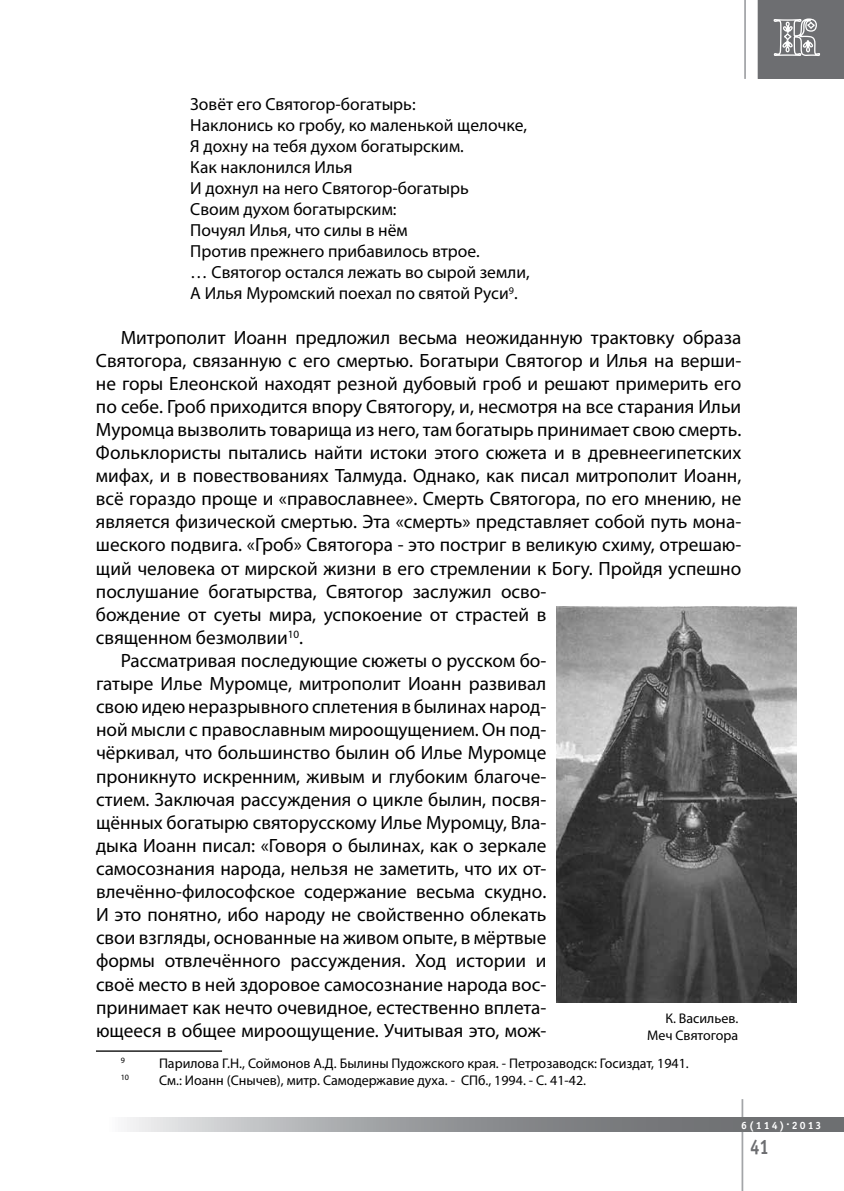
<style>
.page{position:relative;width:844px;height:1191px;background:#fff}
.page>*{position:absolute;margin:0;border:0;box-sizing:border-box;transform-origin:0 0}
.t1{font:700 21px "Officina Sans C";color:#6d6e71;scale:.8 1}
.t2{font:19.25px "Myriad Pro";color:#000}
.t3{font:17.5px/21px "Myriad Pro";color:#000}
.t4{font:14px/16.8px "Myriad Pro";color:#000;text-align:right}
.t5{font:700 10.5px "Officina Sans C";letter-spacing:.2em;color:#fff}
.t6{font:8.05px "Myriad Pro";color:#000}
</style>
<div class="page">
<hr style="left:741px;top:1099px;width:2px;height:92px;background:#a3a5a8">
<svg style="left:127px;top:1117px;width:716px;height:14px;background:#97999b"></svg>
<hr style="left:744px;top:0;width:1px;height:79px;background:#a3a5a8">
<svg style="left:757px;top:0;width:86px;height:79px;background:#7b7c7e"></svg>
<hr style="left:96px;top:1050px;width:126px;height:1px;background:#000">
<img style="left:556px;top:606px;width:240px;height:396px">
<p class="t3" style="left:190px;top:94px;width:341px">Зовёт его Святогор-богатырь:<br>Наклонись ко гробу, ко маленькой щелочке, Я дохну на тебя духом богатырским.<br>Как наклонился Илья<br>И дохнул на него Святогор-богатырь<br>Своим духом богатырским:<br>Почуял Илья, что силы в нём<br>Против прежнего прибавилось втрое.<br>… Святогор остался лежать во сырой земли, А Илья Муромский поехал по святой Руси<sup>9</sup>.</p>
<p class="t2" style="left:121px;top:325px;width:622px">Митрополит Иоанн предложил весьма неожиданную трактовку образа</p>
<p class="t2" style="left:96px;top:348px;width:646px">Святогора, связанную с его смертью. Богатыри Святогор и Илья на верши-</p>
<p class="t2" style="left:96px;top:371px;width:646px">не горы Елеонской находят резной дубовый гроб и решают примерить его</p>
<p class="t2" style="left:96px;top:394px;width:646px">по себе. Гроб приходится впору Святогору, и, несмотря на все старания Ильи</p>
<p class="t2" style="left:96px;top:417px;width:646px">Муромца вызволить товарища из него, там богатырь принимает свою смерть.</p>
<p class="t2" style="left:96px;top:441px;width:646px">Фольклористы пытались найти истоки этого сюжета и в древнеегипетских</p>
<p class="t2" style="left:96px;top:464px;width:646px">мифах, и в повествованиях Талмуда. Однако, как писал митрополит Иоанн,</p>
<p class="t2" style="left:96px;top:487px;width:646px">всё гораздо проще и «православнее». Смерть Святогора, по его мнению, не</p>
<p class="t2" style="left:96px;top:510px;width:646px">является физической смертью. Эта «смерть» представляет собой путь мона-</p>
<p class="t2" style="left:96px;top:533px;width:646px">шеского подвига. «Гроб» Святогора - это постриг в великую схиму, отрешаю-</p>
<p class="t2" style="left:96px;top:556px;width:646px">щий человека от мирской жизни в его стремлении к Богу. Пройдя успешно</p>
<p class="t2" style="left:96px;top:579px;width:452px">послушание богатырства, Святогор заслужил осво-</p>
<p class="t2" style="left:96px;top:602px;width:451px">бождение от суеты мира, успокоение от страстей в</p>
<p class="t2" style="left:96px;top:625px;width:209px">священном безмолвии<sup>10</sup>.</p>
<p class="t2" style="left:121px;top:648px;width:427px">Рассматривая последующие сюжеты о русском бо-</p>
<p class="t2" style="left:96px;top:672px;width:452px">гатыре Илье Муромце, митрополит Иоанн развивал</p>
<p class="t2" style="left:96px;top:695px;width:452px">свою идею неразрывного сплетения в былинах народ-</p>
<p class="t2" style="left:96px;top:718px;width:452px">ной мысли с православным мироощущением. Он под-</p>
<p class="t2" style="left:96px;top:741px;width:452px">чёркивал, что большинство былин об Илье Муромце</p>
<p class="t2" style="left:96px;top:764px;width:452px">проникнуто искренним, живым и глубоким благоче-</p>
<p class="t2" style="left:96px;top:787px;width:452px">стием. Заключая рассуждения о цикле былин, посвя-</p>
<p class="t2" style="left:96px;top:810px;width:452px">щённых богатырю святорусскому Илье Муромцу, Вла-</p>
<p class="t2" style="left:96px;top:833px;width:452px">дыка Иоанн писал: «Говоря о былинах, как о зеркале</p>
<p class="t2" style="left:96px;top:856px;width:452px">самосознания народа, нельзя не заметить, что их от-</p>
<p class="t2" style="left:96px;top:879px;width:452px">влечённо-философское содержание весьма скудно.</p>
<p class="t2" style="left:96px;top:903px;width:452px">И это понятно, ибо народу не свойственно облекать</p>
<p class="t2" style="left:96px;top:926px;width:452px">свои взгляды, основанные на живом опыте, в мёртвые</p>
<p class="t2" style="left:96px;top:949px;width:452px">формы отвлечённого рассуждения. Ход истории и</p>
<p class="t2" style="left:96px;top:972px;width:452px">своё место в ней здоровое самосознание народа вос-</p>
<p class="t2" style="left:96px;top:995px;width:452px">принимает как нечто очевидное, естественно вплета-</p>
<p class="t2" style="left:96px;top:1018px;width:452px">ющееся в общее мироощущение. Учитывая это, мож-</p>
<p class="t6" style="left:121px;top:1055px;width:6px">9</p>
<p class="t4" style="left:159px;top:1054px;width:531px">Парилова Г.Н., Соймонов А.Д. Былины Пудожского края. - Петрозаводск: Госиздат, 1941.</p>
<p class="t6" style="left:121px;top:1072px;width:10px">10</p>
<p class="t4" style="left:159px;top:1071px;width:428px">См.: Иоанн (Снычев), митр. Самодержавие духа. - СПб., 1994. - С. 41-42.</p>
<p class="t4" style="left:647px;top:1009px;width:93px">К. Васильев.<br>Меч Святогора</p>
<p class="t5" style="left:741px;top:1119px;width:82px">6(114).2013</p>
<p class="t1" style="left:749px;top:1135px;width:25px">41</p>
</div>
